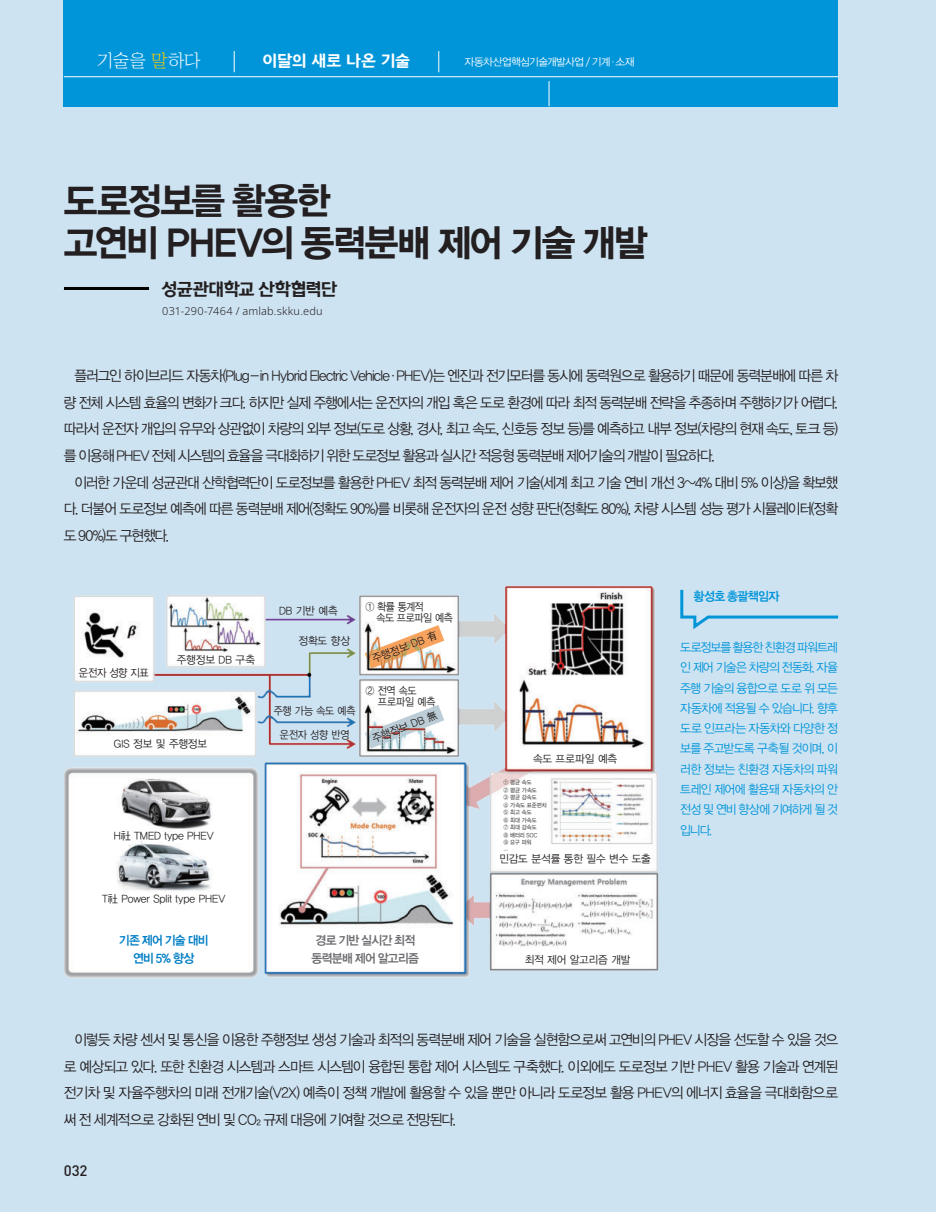
<style>
.page{position:relative;width:936px;height:1212px;background:#fff}
.page>*{position:absolute;margin:0;border:0;box-sizing:border-box;transform-origin:0 0}
.t1{font:37.5px/42px "YDVYGO Std 15";letter-spacing:-.045em;color:#231f20}
.t2{font:19.5px "Yi Sun Shin Dotum B";letter-spacing:-.06em;color:#231f20}
.t3{font:18px "Yi Sun Shin Dotum B";letter-spacing:-.02em;color:#fff}
.t4{font:18px "Chosunilbo NM";color:#fff}
.t5{font:500 15px "DIN";color:#231f20}
.t6{font:14.55px/26.5px "YDVYGO Std 12";letter-spacing:-.07em;color:#231f20;text-align:justify;scale:.95 1}
.t7{font:12.45px/20.2px "YDVYGO Std 12";letter-spacing:-.06em;color:#0095d9;text-align:justify;scale:.95 1}
.t8{font:12.45px/18px "YDVYGO Std 14";letter-spacing:-.06em;color:#6d6e71;text-align:center;scale:.95 1}
.t9{font:12.45px/18px "YDVYGO Std 14";letter-spacing:-.06em;color:#007ec5;text-align:center;scale:.95 1}
.t10{font:12.45px "YDVYGO Std 14";letter-spacing:-.05em;color:#0095d9;scale:.95 1}
.t11{font:10.95px "YDVYGO Std 12";letter-spacing:-.01em;color:#231f20;scale:.96 1}
.t12{font:300 10.95px "Noto Sans";letter-spacing:.02em;color:#231f20}
.t13{font:10.95px/10.9px "YDVYGO Std 12";letter-spacing:-.01em;color:#231f20;scale:.9 1}
.t14{font:10.95px/10.9px "YDVYGO Std 12";letter-spacing:-.04em;color:#231f20;scale:.9 1}
.t15{font:10.95px "YDVYGO Std 12";letter-spacing:-.01em;color:#231f20;scale:.92 1}
.t16{font:10.5px "YDVYGO Std 12";letter-spacing:-.065em;color:#fff}
.t17{font:6px/7.5px "YDVYGO Std 12";letter-spacing:-.015em;color:#231f20;scale:.9 1}
.s1{color:#feca0a}
</style>
<div class="page">
<div style="left:0;top:0;width:935px;height:1212px;background:#cee3f2"></div>
<div style="left:64px;top:0;width:774px;height:106px;background:#0095d9"></div>
<hr style="left:64px;top:76px;width:774px;height:1px;background:#fff">
<svg style="left:548px;top:81px;width:1px;height:25px"></svg>
<svg style="left:234px;top:51px;width:1px;height:21px"></svg>
<svg style="left:438px;top:51px;width:1px;height:21px"></svg>
<hr style="left:64px;top:287px;width:85px;height:3px;background:#000">
<img style="left:64px;top:586px;width:595px;height:392px">
<svg style="left:365px;top:705px;width:79px;height:43px"></svg>
<svg style="left:365px;top:625px;width:79px;height:44px"></svg>
<svg style="left:680px;top:589px;width:159px;height:40px"></svg>
<p class="t4" style="left:97px;top:52px;width:105px">기술을 <span class="s1">말</span>하다</p>
<p class="t3" style="left:262px;top:52px;width:149px">이달의 새로 나온 기술</p>
<p class="t16" style="left:464px;top:56px;width:172px">자동차산업핵심기술개발사업 / 기계ㆍ소재</p>
<h1 class="t1" style="left:64px;top:182px;width:585px">도로정보를 활용한<br>고연비 PHEV의 동력분배 제어 기술 개발</h1>
<h2 class="t2" style="left:161px;top:279px;width:177px">성균관대학교 산학협력단</h2>
<p class="t12" style="left:162px;top:305px;width:162px">031-290-7464 / amlab.skku.edu</p>
<p class="t6" style="left:64px;top:363px;width:816px;text-indent:11px">플러그인 하이브리드 자동차(Plug-in Hybrid Electric Vehicle·PHEV)는 엔진과 전기모터를 동시에 동력원으로 활용하기 때문에 동력분배에 따른 차 량 전체 시스템 효율의 변화가 크다. 하지만 실제 주행에서는 운전자의 개입 혹은 도로 환경에 따라 최적 동력분배 전략을 추종하며 주행하기가 어렵다. 따라서 운전자 개입의 유무와 상관없이 차량의 외부 정보(도로 상황, 경사, 최고 속도, 신호등 정보 등)를 예측하고 내부 정보(차량의 현재 속도, 토크 등) 를 이용해 PHEV 전체 시스템의 효율을 극대화하기 위한 도로정보 활용과 실시간 적응형 동력분배 제어기술의 개발이 필요하다.</p>
<p class="t6" style="left:64px;top:469px;width:816px;text-indent:11px">이러한 가운데 성균관대 산학협력단이 도로정보를 활용한 PHEV 최적 동력분배 제어 기술(세계 최고 기술 연비 개선 3~4% 대비 5% 이상)을 확보했 다. 더불어 도로정보 예측에 따른 동력분배 제어(정확도 90%)를 비롯해 운전자의 운전 성향 판단(정확도 80%), 차량 시스템 성능 평가 시뮬레이터(정확 도 90%)도 구현했다.</p>
<p class="t15" style="left:79px;top:667px;width:78px">운전자 성향 지표</p>
<p class="t11" style="left:177px;top:654px;width:83px">주행정보 DB 구축</p>
<p class="t11" style="left:114px;top:738px;width:99px">GIS 정보 및 주행정보</p>
<p class="t11" style="left:114px;top:830px;width:106px">H社 TMED type PHEV</p>
<p class="t11" style="left:102px;top:893px;width:130px">T社 Power Split type PHEV</p>
<p class="t11" style="left:279px;top:605px;width:63px">DB 기반 예측</p>
<p class="t11" style="left:298px;top:635px;width:55px">정확도 향상</p>
<p class="t13" style="left:274px;top:705px;width:92px">주행 가능 속도 예측</p>
<p class="t13" style="left:280px;top:729px;width:79px">운전자 성향 반영</p>
<p class="t14" style="left:376px;top:601px;width:86px;text-indent:-11px">① 확률 통계적<br>속도 프로파일 예측</p>
<p class="t10" style="left:693px;top:590px;width:92px">황성호 총괄책임자</p>
<p class="t11" style="left:370px;top:654px;width:73px;rotate:-21deg">주행정보 DB 有</p>
<p class="t7" style="left:680px;top:637px;width:168px">도로정보를 활용한 친환경 파워트레 인 제어 기술은 차량의 전동화, 자율 주행 기술의 융합으로 도로 위 모든 자동차에 적용될 수 있습니다. 향후 도로 인프라는 자동차와 다양한 정 보를 주고받도록 구축될 것이며, 이 러한 정보는 친환경 자동차의 파워 트레인 제어에 활용돼 자동차의 안 전성 및 연비 향상에 기여하게 될 것 입니다.</p>
<p class="t13" style="left:378px;top:685px;width:66px;text-indent:-12px">② 전역 속도 프로파일 예측</p>
<p class="t11" style="left:370px;top:734px;width:73px;rotate:-21deg">주행정보 DB 無</p>
<p class="t11" style="left:533px;top:753px;width:89px">속도 프로파일 예측</p>
<p class="t17" style="left:503px;top:779px;width:50px">① 평균 속도<br>② 평균 가속도<br>③ 평균 감속도<br>④ 가속도 표준편차<br>⑤ 최고 속도<br>⑥ 최대 가속도<br>⑦ 최대 감속도<br>⑧ 배터리 SOC<br>⑨ 요구 파워</p>
<p class="t11" style="left:499px;top:853px;width:159px">민감도 분석률 통한 필수 변수 도출</p>
<p class="t9" style="left:119px;top:932px;width:96px">기존 제어 기술 대비 연비 5% 향상</p>
<p class="t8" style="left:311px;top:932px;width:115px">경로 기반 실시간 최적 동력분배 제어 알고리즘</p>
<p class="t11" style="left:524px;top:954px;width:112px">최적 제어 알고리즘 개발</p>
<p class="t6" style="left:64px;top:1027px;width:816px;text-indent:11px">이렇듯 차량 센서 및 통신을 이용한 주행정보 생성 기술과 최적의 동력분배 제어 기술을 실현함으로써 고연비의 PHEV 시장을 선도할 수 있을 것으 로 예상되고 있다. 또한 친환경 시스템과 스마트 시스템이 융합된 통합 제어 시스템도 구축했다. 이외에도 도로정보 기반 PHEV 활용 기술과 연계된 전기차 및 자율주행차의 미래 전개기술(V2X) 예측이 정책 개발에 활용할 수 있을 뿐만 아니라 도로정보 활용 PHEV의 에너지 효율을 극대화함으로 써 전 세계적으로 강화된 연비 및 CO₂ 규제 대응에 기여할 것으로 전망된다.</p>
<p class="t5" style="left:64px;top:1162px;width:25px">032</p>
</div>
